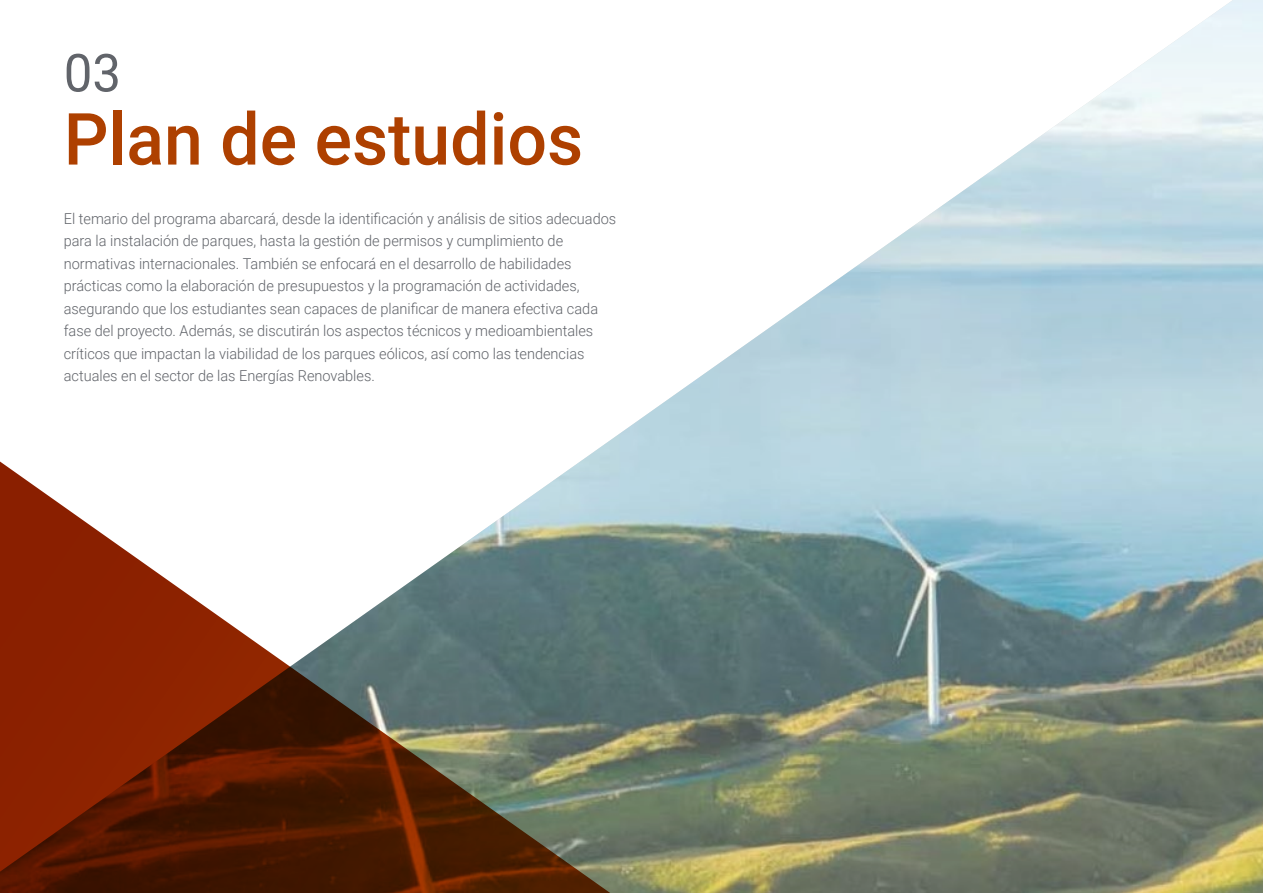
<style>
.page{position:relative;width:1263px;height:893px;background:#fff}
.page>*{position:absolute;margin:0;border:0;box-sizing:border-box;transform-origin:0 0}
.t1{font:500 72px "Roboto";color:#ae4000}
.t2{font:52.5px "Roboto";color:#61646a}
.t3{font:300 15px/22.5px "Roboto";color:#61646a}
</style>
<div class="page">
<img style="left:602px;top:0;width:661px;height:893px">
<svg style="left:0;top:446px;width:640px;height:447px"></svg>
<h2 class="t2" style="left:64px;top:36px;width:59px">03</h2>
<h1 class="t1" style="left:64px;top:89px;width:521px">Plan de estudios</h1>
<p class="t3" style="left:64px;top:207px;width:554px">El temario del programa abarcará, desde la identificación y análisis de sitios adecuados para la instalación de parques, hasta la gestión de permisos y cumplimiento de normativas internacionales. También se enfocará en el desarrollo de habilidades prácticas como la elaboración de presupuestos y la programación de actividades, asegurando que los estudiantes sean capaces de planificar de manera efectiva cada fase del proyecto. Además, se discutirán los aspectos técnicos y medioambientales críticos que impactan la viabilidad de los parques eólicos, así como las tendencias actuales en el sector de las Energías Renovables.</p>
</div>
